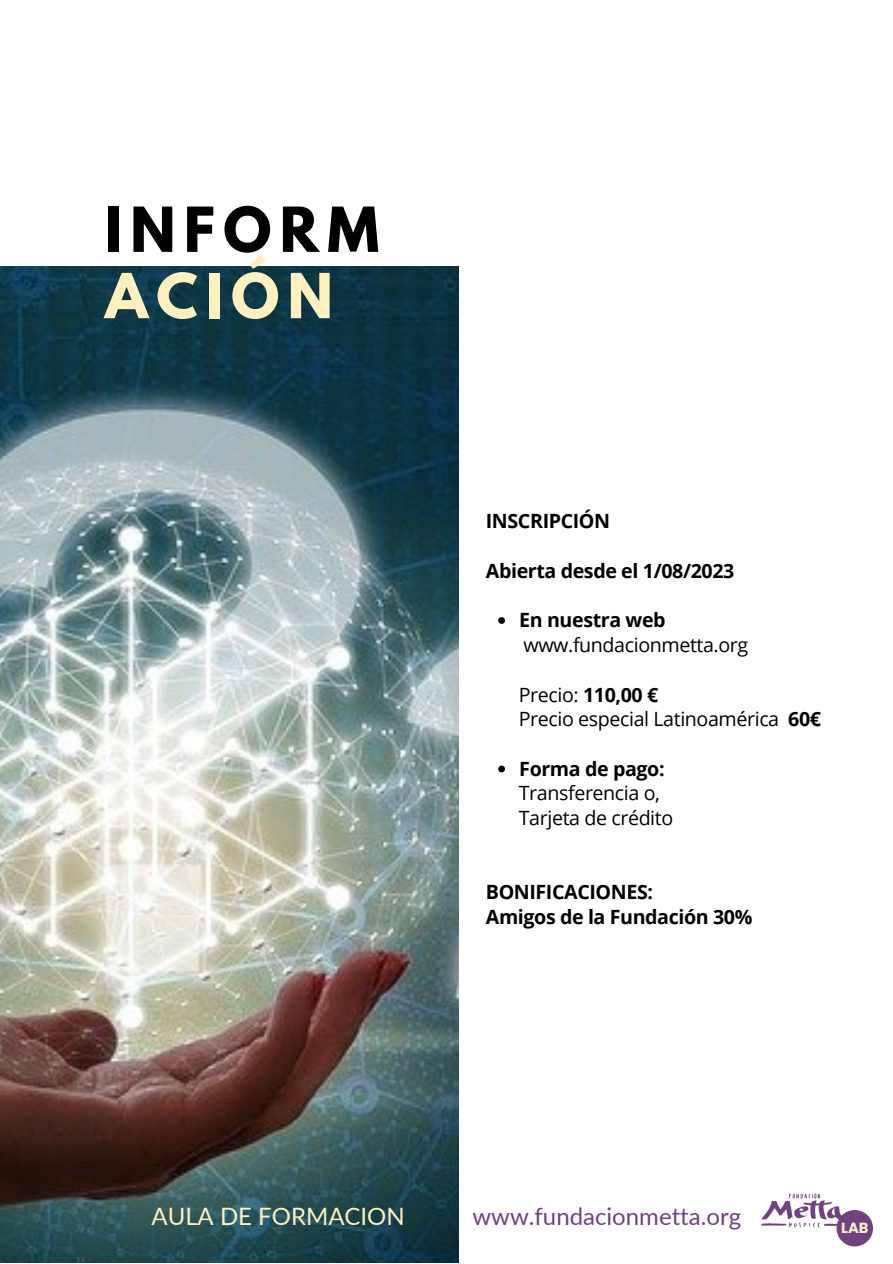
<style>
.page{position:relative;width:893px;height:1264px;background:#fff}
.page>*{position:absolute;margin:0;border:0;box-sizing:border-box;transform-origin:0 0}
.t1{font:700 54.9px/66.3px "League Spartan";letter-spacing:.15em;color:#000}
.t2{font:24px "Lato";color:#70427f}
.t3{font:24px "Lato";color:#fff0c0}
.t4{font:19.65px "Open Sans";letter-spacing:-.02em;color:#000}
.t5{font:700 19.65px "Open Sans";letter-spacing:-.02em;color:#000}
.t6{font:700 14.7px "Poppins";color:#fff0c0}
.s1{color:#fff0c0}
.s2{font-weight:700}
</style>
<div class="page">
<img style="left:0;top:267px;width:458px;height:995px">
<svg style="left:498px;top:617px;width:7px;height:7px"></svg>
<svg style="left:498px;top:765px;width:7px;height:7px"></svg>
<img style="left:761px;top:1192px;width:112px;height:55px">
<div style="left:836px;top:1209px;width:36px;height:37px;background:#70427f;border-radius:50%"></div>
<p class="t1" style="left:105px;top:204px;width:275px">INFORM<br><span class="s1">ACIÓN</span></p>
<p class="t5" style="left:486px;top:507px;width:126px">INSCRIPCIÓN</p>
<p class="t5" style="left:486px;top:557px;width:250px">Abierta desde el 1/08/2023</p>
<p class="t5" style="left:519px;top:606px;width:148px">En nuestra web</p>
<p class="t4" style="left:523px;top:631px;width:226px">www.fundacionmetta.org</p>
<p class="t4" style="left:519px;top:680px;width:141px">Precio: <span class="s2">110,00 €</span></p>
<p class="t4" style="left:519px;top:705px;width:304px">Precio especial Latinoamérica <span class="s2">60€</span></p>
<p class="t5" style="left:519px;top:754px;width:147px">Forma de pago:</p>
<p class="t4" style="left:519px;top:779px;width:143px">Transferencia o,</p>
<p class="t4" style="left:519px;top:804px;width:156px">Tarjeta de crédito</p>
<p class="t5" style="left:486px;top:878px;width:169px">BONIFICACIONES:</p>
<p class="t5" style="left:486px;top:903px;width:268px">Amigos de la Fundación 30%</p>
<p class="t3" style="left:151px;top:1201px;width:255px">AULA DE FORMACION</p>
<p class="t2" style="left:472px;top:1201px;width:270px">www.fundacionmetta.org</p>
<p class="t6" style="left:841px;top:1217px;width:29px">LAB</p>
</div>
